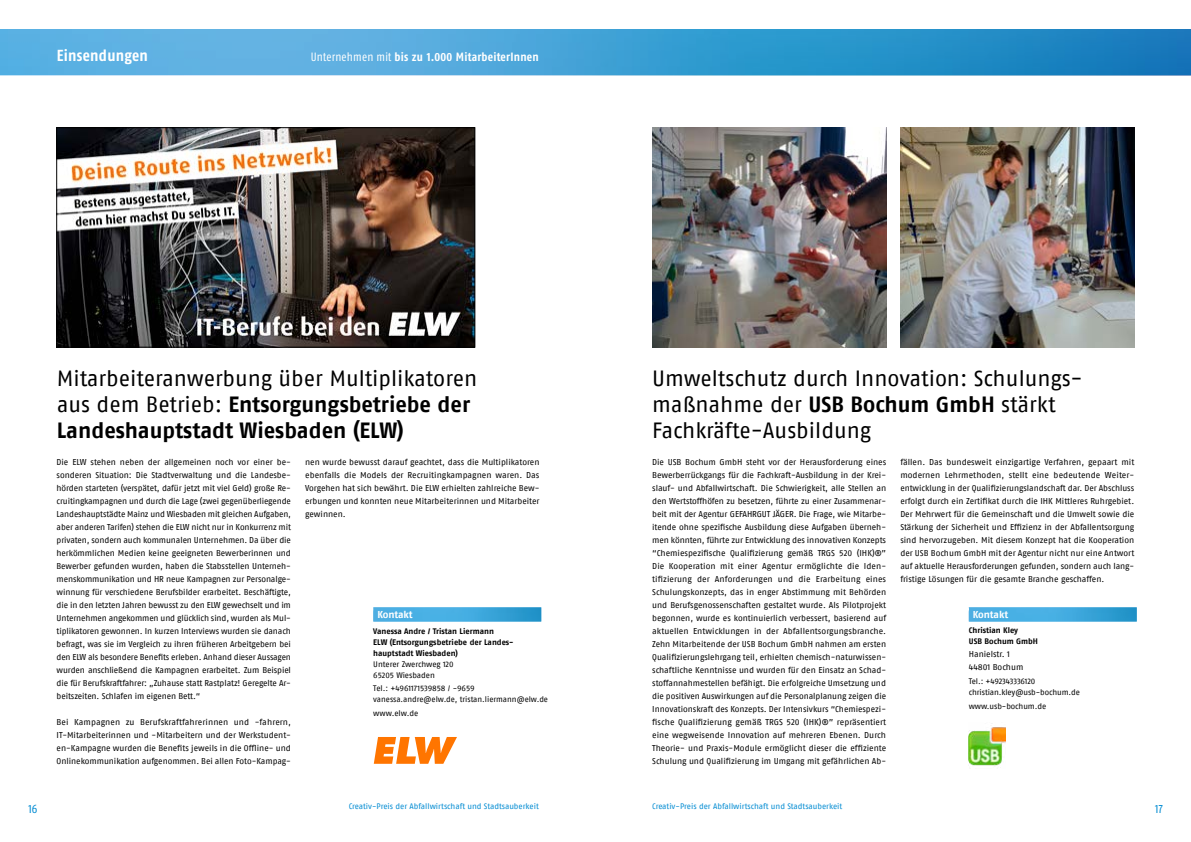
<style>
.page{position:relative;width:1191px;height:842px;background:#fff}
.page>*{position:absolute;margin:0;border:0;box-sizing:border-box;transform-origin:0 0}
.t1{font:22px/26px "Fago No Regular Tf";letter-spacing:-.005em;color:#000}
.t2{font:700 22px/26px "Fago No";color:#000}
.t3{font:700 16px "Fago Co Lf";letter-spacing:.015em;color:#fff}
.t4{font:700 12px "Fago Co Lf";letter-spacing:.02em;color:#fff}
.t5{font:12px "Fago Co Lf";color:#008bd2}
.t6{font:700 10px "Fago No";letter-spacing:-.005em;color:#fff}
.t7{font:8.5px/13px "Fago No Regular LF";letter-spacing:-.005em;color:#000;text-align:justify}
.t8{font:8px/11px "Fago No Regular LF";letter-spacing:-.01em;color:#000}
.t9{font:700 8px/11px "Fago No";color:#000}
.t10{font:8px "Fago No Regular Tf";color:#008bd2}
.s1{font-weight:400}
.s2{font-family:"Fago No Regular Tf";font-weight:400}
.s3{font-family:"Fago No";font-weight:700}
</style>
<div class="page">
<img style="left:0;top:30px;width:568px;height:45px">
<img style="left:568px;top:30px;width:623px;height:45px">
<img style="left:652px;top:127px;width:234px;height:220px">
<img style="left:900px;top:127px;width:234px;height:220px">
<img style="left:968px;top:607px;width:168px;height:14px">
<img style="left:968px;top:727px;width:37px;height:39px">
<img style="left:59px;top:130px;width:414px;height:215px">
<div style="left:57px;top:128px;width:418px;height:219px;border:1px solid #000"></div>
<img style="left:373px;top:607px;width:168px;height:14px">
<svg style="left:374px;top:737px;width:83px;height:27px"></svg>
<h2 class="t3" style="left:57px;top:46px;width:93px">Einsendungen</h2>
<h3 class="t4" style="left:311px;top:50px;width:230px"><span class="s1">Unternehmen mit</span> bis zu 1.000 MitarbeiterInnen</h3>
<h1 class="t1" style="left:57px;top:365px;width:422px">Mitarbeiteranwerbung über Multiplikatoren</h1>
<h1 class="t2" style="left:57px;top:391px;width:415px"><span class="s2">aus dem Betrieb:</span> Entsorgungsbetriebe der<br>Landeshauptstadt Wiesbaden (ELW)</h1>
<p class="t7" style="left:57px;top:455px;width:236px">Die ELW stehen neben der allgemeinen noch vor einer be&shy;sonderen Situation: Die Stadtverwaltung und die Landesbe&shy;hörden starteten (verspätet, dafür jetzt mit viel Geld) große Re&shy;cruitingkampagnen und durch die Lage (zwei gegenüberliegende Landeshauptstädte Mainz und Wiesbaden mit gleichen Aufgaben, aber anderen Tarifen) stehen die ELW nicht nur in Konkurrenz mit privaten, sondern auch kommunalen Unternehmen. Da über die herkömmlichen Medien keine geeigneten Bewerberinnen und Bewerber gefunden wurden, haben die Stabsstellen Unterneh&shy;menskommunikation und HR neue Kampagnen zur Personalge&shy;winnung für verschiedene Berufsbilder erarbeitet. Beschäftigte, die in den letzten Jahren bewusst zu den ELW gewechselt und im Unternehmen angekommen und glücklich sind, wurden als Mul&shy;tiplikatoren gewonnen. In kurzen Interviews wurden sie danach befragt, was sie im Vergleich zu ihren früheren Arbeitgebern bei den ELW als besondere Benefits erleben. Anhand dieser Aussagen wurden anschließend die Kampagnen erarbeitet. Zum Beispiel die für Berufskraftfahrer: „Zuhause statt Rastplatz! Geregelte Ar&shy;beitszeiten. Schlafen im eigenen Bett.“</p>
<p class="t7" style="left:57px;top:715px;width:236px">Bei Kampagnen zu Berufskraftfahrerinnen und -fahrern, IT-Mitarbeiterinnen und -Mitarbeitern und der Werkstudent&shy;en-Kampagne wurden die Benefits jeweils in die Offline- und Onlinekommunikation aufgenommen. Bei allen Foto-Kampag-</p>
<p class="t7" style="left:305px;top:455px;width:236px">nen wurde bewusst darauf geachtet, dass die Multiplikatoren ebenfalls die Models der Recruitingkampagnen waren. Das Vorgehen hat sich bewährt. Die ELW erhielten zahlreiche Bew&shy;erbungen und konnten neue Mitarbeiterinnen und Mitarbeiter gewinnen.</p>
<p class="t6" style="left:377px;top:609px;width:37px">Kontakt</p>
<p class="t9" style="left:373px;top:625px;width:139px">Vanessa Andre / Tristan Liermann<br>ELW (Entsorgungsbetriebe der Landes-- hauptstadt Wiesbaden)</p>
<p class="t8" style="left:373px;top:658px;width:82px">Unterer Zwerchweg 120<br>65205 Wiesbaden</p>
<p class="t8" style="left:373px;top:683px;width:176px">Tel.: +4961171539858 / -9659 vanessa.andre@elw.de, tristan.liermann@elw.de</p>
<p class="t8" style="left:373px;top:708px;width:46px">www.elw.de</p>
<h1 class="t1" style="left:652px;top:365px;width:428px">Umweltschutz durch Innovation: Schulungs&shy;maßnahme der <span class="s3">USB Bochum GmbH</span> stärkt<br>Fachkräfte-Ausbildung</h1>
<p class="t7" style="left:652px;top:455px;width:236px">Die USB Bochum GmbH steht vor der Herausforderung eines Bewerberrückgangs für die Fachkraft-Ausbildung in der Krei&shy;slauf- und Abfallwirtschaft. Die Schwierigkeit, alle Stellen an den Wertstoffhöfen zu besetzen, führte zu einer Zusammenar&shy;beit mit der Agentur GEFAHRGUT JÄGER. Die Frage, wie Mitarbe&shy;itende ohne spezifische Ausbildung diese Aufgaben überneh&shy;men könnten, führte zur Entwicklung des innovativen Konzepts “Chemiespezifische Qualifizierung gemäß TRGS 520 (IHK)®” Die Kooperation mit einer Agentur ermöglichte die Iden&shy;tifizierung der Anforderungen und die Erarbeitung eines Schulungskonzepts, das in enger Abstimmung mit Behörden und Berufsgenossenschaften gestaltet wurde. Als Pilotprojekt begonnen, wurde es kontinuierlich verbessert, basierend auf aktuellen Entwicklungen in der Abfallentsorgungsbranche.<br>Zehn Mitarbeitende der USB Bochum GmbH nahmen am ersten Qualifizierungslehrgang teil, erhielten chemisch-naturwissen&shy;schaftliche Kenntnisse und wurden für den Einsatz an Schad&shy;stoffannahmestellen befähigt. Die erfolgreiche Umsetzung und die positiven Auswirkungen auf die Personalplanung zeigen die Innovationskraft des Konzepts. Der Intensivkurs “Chemiespezi&shy;fische Qualifizierung gemäß TRGS 520 (IHK)®” repräsentiert eine wegweisende Innovation auf mehreren Ebenen. Durch Theorie- und Praxis-Module ermöglicht dieser die effiziente Schulung und Qualifizierung im Umgang mit gefährlichen Ab-</p>
<p class="t7" style="left:900px;top:455px;width:235px">fällen. Das bundesweit einzigartige Verfahren, gepaart mit modernen Lehrmethoden, stellt eine bedeutende Weiter&shy;entwicklung in der Qualifizierungslandschaft dar. Der Abschluss erfolgt durch ein Zertifikat durch die IHK Mittleres Ruhrgebiet.<br>Der Mehrwert für die Gemeinschaft und die Umwelt sowie die Stärkung der Sicherheit und Effizienz in der Abfallentsorgung sind hervorzugeben. Mit diesem Konzept hat die Kooperation der USB Bochum GmbH mit der Agentur nicht nur eine Antwort auf aktuelle Herausforderungen gefunden, sondern auch lang&shy;fristige Lösungen für die gesamte Branche geschaffen.</p>
<p class="t6" style="left:972px;top:609px;width:37px">Kontakt</p>
<p class="t9" style="left:968px;top:625px;width:71px">Christian Kley<br>USB Bochum GmbH</p>
<p class="t7" style="left:968px;top:648px;width:56px">Hanielstr. 1<br>44801 Bochum</p>
<p class="t8" style="left:968px;top:676px;width:113px">Tel.: +492343336120 christian.kley@usb-bochum.de</p>
<p class="t8" style="left:968px;top:701px;width:79px">www.usb-bochum.de</p>
<p class="t10" style="left:349px;top:801px;width:192px">Creativ-Preis der Abfallwirtschaft und Stadtsauberkeit</p>
<p class="t10" style="left:652px;top:801px;width:192px">Creativ-Preis der Abfallwirtschaft und Stadtsauberkeit</p>
<h3 class="t5" style="left:28px;top:802px;width:10px">16</h3>
<h3 class="t5" style="left:1155px;top:802px;width:9px">17</h3>
</div>
